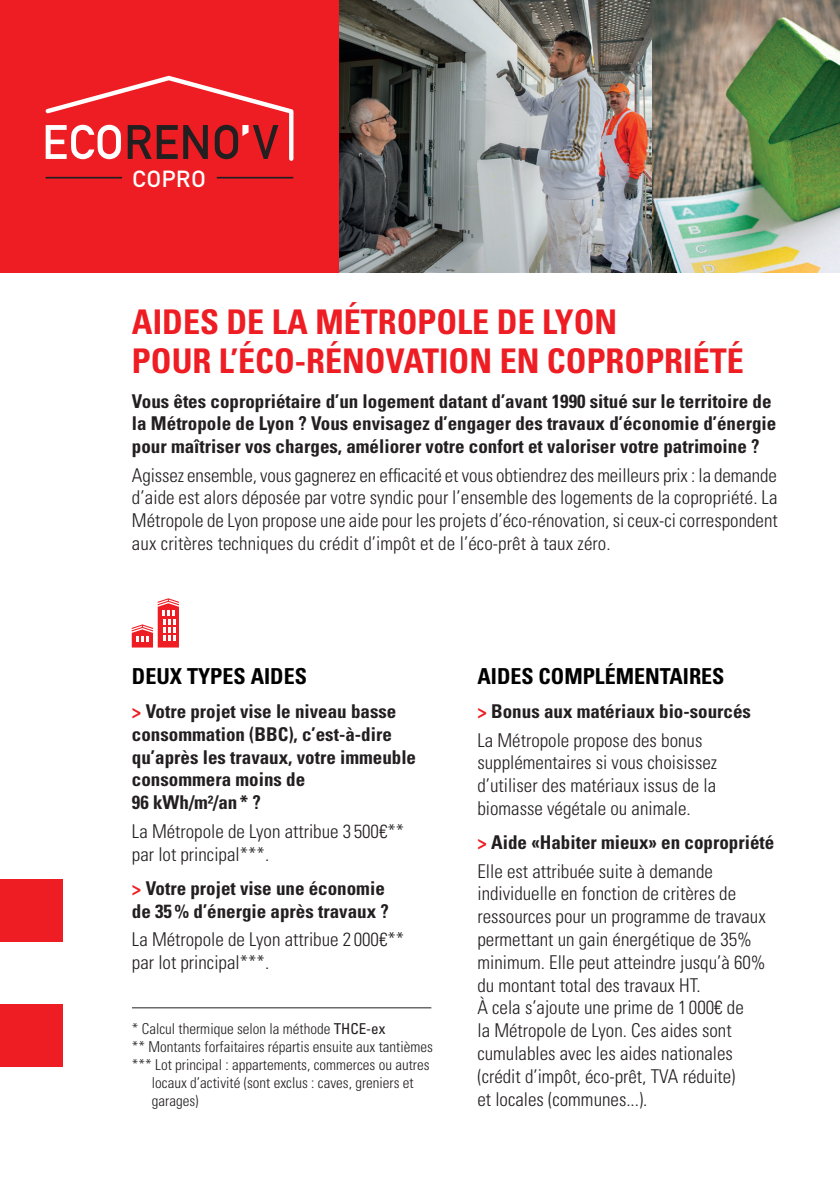
<style>
.page{position:relative;width:840px;height:1191px;background:#fff}
.page>*{position:absolute;margin:0;border:0;box-sizing:border-box;transform-origin:0 0}
.t1{font:700 condensed 34px/38.8px "Univers LT Std";color:#ee1d23}
.t2{font:500 23px "DIN";color:#fff}
.t3{font:700 condensed 22px "Univers";color:#000}
.t4{font:300 condensed 19px/22.8px "Univers LT Std";color:#231f20}
.t5{font:700 condensed 19px/22.8px "Univers";color:#231f20}
.t6{font:700 condensed 19px/28.4px "Univers LT Std";color:#231f20}
.t7{font:300 condensed 15px "Univers LT Std";color:#231f20}
.s1{font-family:"Univers LT Std";color:#ee1d23}
.s2{font-weight:400}
.s3{color:#ee1d23}
.s4{font-weight:300}
</style>
<div class="page">
<img style="left:648px;top:0;width:191px;height:272px">
<div style="left:0;top:0;width:339px;height:272px;background:#ee1d23"></div>
<img style="left:339px;top:0;width:309px;height:272px">
<svg style="left:132px;top:598px;width:47px;height:49px"></svg>
<div style="left:0;top:879px;width:62px;height:62px;background:#ee1d23"></div>
<div style="left:0;top:1003px;width:62px;height:63px;background:#ee1d23"></div>
<hr style="left:132px;top:1007px;width:299px;height:1px;background:#231f20">
<svg style="left:45px;top:76px;width:248px;height:85px"></svg>
<hr style="left:46px;top:177px;width:76px;height:1px;background:#231f20">
<hr style="left:217px;top:177px;width:76px;height:1px;background:#231f20">
<p class="t2" style="left:132px;top:163px;width:75px">COPRO</p>
<h1 class="t1" style="left:132px;top:302px;width:613px">AIDES DE LA MÉTROPOLE DE LYON<br>POUR L’ÉCO-RÉNOVATION EN COPROPRIÉTÉ</h1>
<p class="t5" style="left:132px;top:389px;width:645px">Vous êtes copropriétaire d’un logement datant d’avant 1990 situé sur le territoire de la Métropole de Lyon ? Vous envisagez d’engager des travaux d’économie d’énergie pour maîtriser vos charges, améliorer votre confort et valoriser votre patrimoine ?</p>
<p class="t4" style="left:132px;top:463px;width:647px;text-align:justify">Agissez ensemble, vous gagnerez en efficacité et vous obtiendrez des meilleurs prix : la demande d’aide est alors déposée par votre syndic pour l’ensemble des logements de la copropriété. La Métropole de Lyon propose une aide pour les projets d’éco-rénovation, si ceux-ci correspondent aux critères techniques du crédit d’impôt et de l’éco-prêt à taux zéro.</p>
<p class="t3" style="left:132px;top:662px;width:176px">DEUX TYPES AIDES</p>
<p class="t5" style="left:132px;top:700px;width:285px"><span class="s1">&gt;</span> Votre projet vise le niveau basse consommation (BBC), c’est-à-dire qu’après les travaux, votre immeuble consommera moins de<br>96 kWh/m²/an* ?</p>
<p class="t4" style="left:132px;top:819px;width:274px">La Métropole de Lyon attribue 3 500€** par lot principal***.</p>
<p class="t5" style="left:132px;top:876px;width:258px"><span class="s1">&gt;</span> Votre projet vise une économie de 35% d’énergie après travaux ?</p>
<p class="t4" style="left:132px;top:928px;width:274px">La Métropole de Lyon attribue 2 000€** par lot principal***.</p>
<p class="t7" style="left:132px;top:1019px;width:255px">* Calcul thermique selon la méthode <span class="s2">THCE-ex</span></p>
<p class="t7" style="left:132px;top:1037px;width:302px">** Montants forfaitaires répartis ensuite aux tantièmes</p>
<p class="t7" style="left:132px;top:1055px;width:299px">*** Lot principal : appartements, commerces ou autres</p>
<p class="t7" style="left:152px;top:1073px;width:263px">locaux d’activité (sont exclus : caves, greniers et</p>
<p class="t7" style="left:152px;top:1091px;width:48px">garages)</p>
<p class="t3" style="left:477px;top:662px;width:248px">AIDES COMPLÉMENTAIRES</p>
<p class="t6" style="left:477px;top:697px;width:275px"><span class="s3">&gt;</span> Bonus aux matériaux bio-sourcés<br><span class="s4">La Métropole propose des bonus</span></p>
<p class="t4" style="left:477px;top:751px;width:241px;text-align:justify">supplémentaires si vous choisissez d’utiliser des matériaux issus de la biomasse végétale ou animale.</p>
<p class="t5" style="left:477px;top:831px;width:298px"><span class="s3">&gt;</span> Aide «Habiter mieux» en copropriété</p>
<p class="t4" style="left:477px;top:859px;width:290px">Elle est attribuée suite à demande individuelle en fonction de critères de ressources pour un programme de travaux permettant un gain énergétique de 35% minimum. Elle peut atteindre jusqu’à 60% du montant total des travaux HT.<br>À cela s’ajoute une prime de 1 000€ de<br>la Métropole de Lyon. Ces aides sont cumulables avec les aides nationales (crédit d’impôt, éco-prêt, TVA réduite)<br>et locales (communes...).</p>
</div>
